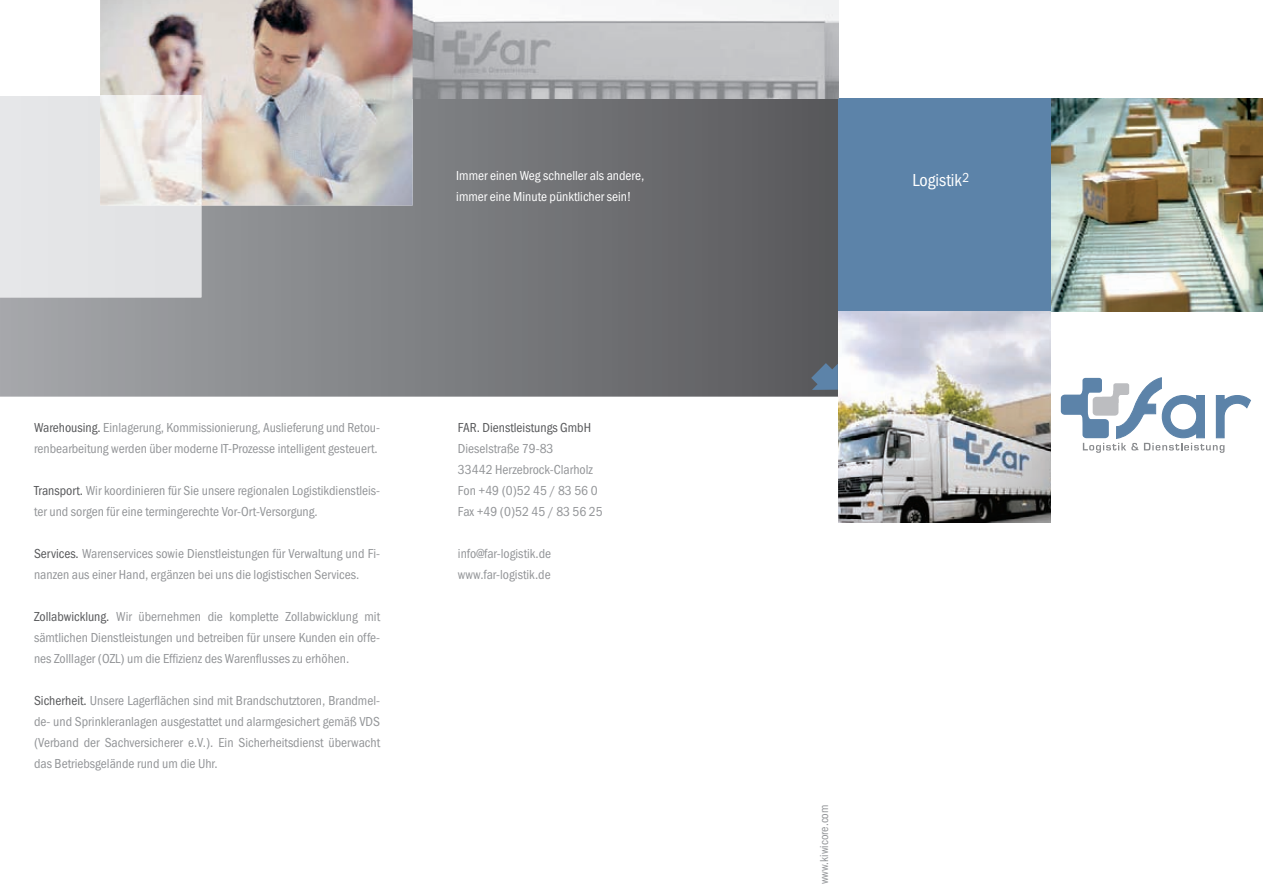
<style>
.page{position:relative;width:1263px;height:893px;background:#fff}
.page>*{position:absolute;margin:0;border:0;box-sizing:border-box;transform-origin:0 0}
.t1{font:condensed 18px "Franklin Gothic Itc T";color:#fff}
.t2{font:condensed 13.5px/21px "Franklin Gothic Itc T";color:#939598}
.t3{font:condensed 13.5px "Franklin Gothic Itc T";color:#fff}
.t4{font:condensed 13.5px "Franklin Gothic Itc T";color:#57585a}
.t5{font:condensed 12px "Franklin Gothic Itc T";color:#939598}
.s1{color:#57585a}
</style>
<div class="page">
<svg style="left:0;top:98px;width:838px;height:298px;background:#77797c"></svg>
<img style="left:838px;top:311px;width:212px;height:211px">
<svg style="left:1060px;top:377px;width:191px;height:76px"></svg>
<img style="left:1050px;top:98px;width:212px;height:213px">
<div style="left:838px;top:98px;width:212px;height:213px;background:#5c83a9"></div>
<img style="left:412px;top:0;width:426px;height:98px">
<svg style="left:811px;top:363px;width:27px;height:27px"></svg>
<img style="left:100px;top:0;width:312px;height:205px">
<div style="left:0;top:96px;width:201px;height:201px;background:#e4e5e7"></div>
<img style="left:100px;top:95px;width:101px;height:110px">
<p class="t3" style="left:456px;top:168px;width:189px">Immer einen Weg schneller als andere,</p>
<p class="t3" style="left:962px;top:170px;width:8px">2</p>
<p class="t3" style="left:456px;top:189px;width:177px">immer eine Minute pünktlicher sein!</p>
<h1 class="t1" style="left:912px;top:170px;width:51px">Logistik</h1>
<p class="t2" style="left:34px;top:416px;width:347px"><span class="s1">Warehousing.</span> Einlagerung, Kommissionierung, Auslieferung und Retou&shy;renbearbeitung werden über moderne IT-Prozesse intelligent gesteuert.</p>
<p class="t2" style="left:34px;top:479px;width:347px"><span class="s1">Transport.</span> Wir koordinieren für Sie unsere regionalen Logistikdienstleis&shy;ter und sorgen für eine termingerechte Vor-Ort-Versorgung.</p>
<p class="t2" style="left:34px;top:542px;width:347px"><span class="s1">Services.</span> Warenservices sowie Dienstleistungen für Verwaltung und Fi&shy;nanzen aus einer Hand, ergänzen bei uns die logistischen Services.</p>
<p class="t2" style="left:34px;top:605px;width:347px;text-align:justify"><span class="s1">Zollabwicklung.</span> Wir übernehmen die komplette Zollabwicklung mit sämtlichen Dienstleistungen und betreiben für unsere Kunden ein offe&shy;nes Zolllager (OZL) um die Effizienz des Warenflusses zu erhöhen.</p>
<p class="t2" style="left:34px;top:689px;width:347px;text-align:justify"><span class="s1">Sicherheit.</span> Unsere Lagerflächen sind mit Brandschutztoren, Brandmel&shy;de- und Sprinkleranlagen ausgestattet und alarmgesichert gemäß VDS (Verband der Sachversicherer e.V.). Ein Sicherheitsdienst überwacht das Betriebsgelände rund um die Uhr.</p>
<p class="t4" style="left:458px;top:420px;width:135px">FAR. Dienstleistungs GmbH</p>
<p class="t2" style="left:458px;top:437px;width:146px">Dieselstraße 79-83<br>33442 Herzebrock-Clarholz<br>Fon +49 (0)52 45 / 83 56 0<br>Fax +49 (0)52 45 / 83 56 25</p>
<p class="t2" style="left:458px;top:542px;width:95px">info@far-logistik.de www.far-logistik.de</p>
<p class="t5" style="left:817px;top:884px;width:81px;rotate:-90deg">www.kiwicore.com</p>
</div>
